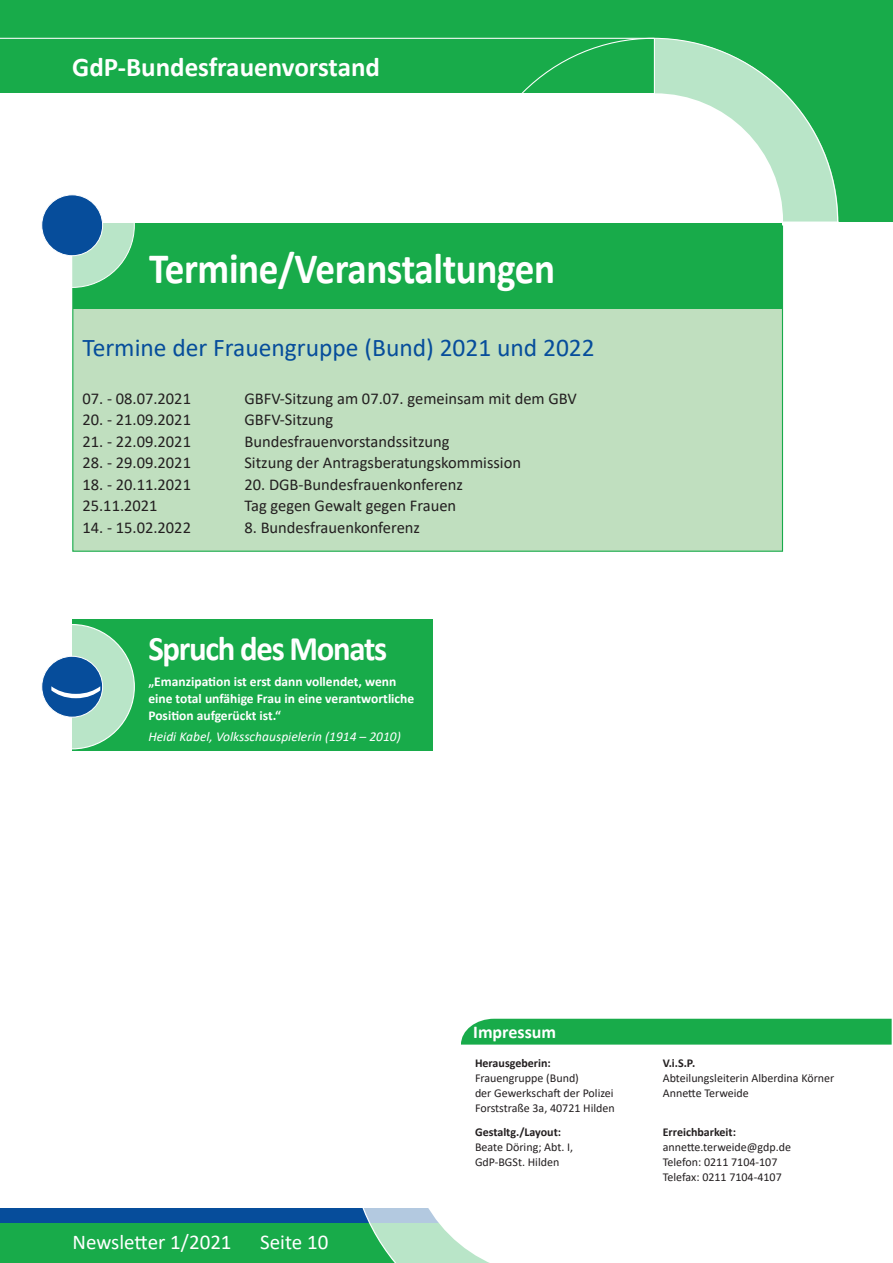
<style>
.page{position:relative;width:893px;height:1263px;background:#fff}
.page>*{position:absolute;margin:0;border:0;box-sizing:border-box;transform-origin:0 0}
.t1{font:60px "Myriad Pro";color:#fff}
.t2{font:700 43.5px "Calibri";letter-spacing:-.01em;color:#fff;scale:.9 1}
.t3{font:700 34.5px "Calibri";letter-spacing:-.04em;color:#fff;scale:.95 1}
.t4{font:700 27px "Calibri";color:#fff}
.t5{font:25.5px "Calibri";color:#064d9b}
.t6{font:21px "Calibri";color:#fff}
.t7{font:700 18px "Calibri";color:#fff}
.t8{font:16.5px "Calibri";color:#231f20}
.t9{font:700 13.5px/17px "Calibri";color:#fff}
.t10{font:italic 13.5px "Calibri";color:#fff}
.t11{font:12px/15px "Calibri";color:#231f20}
.t12{font:700 12px "Calibri";color:#231f20}
</style>
<div class="page">
<div style="left:0;top:1222px;width:553px;height:41px;background:#18ab4a"></div>
<div style="left:0;top:1208px;width:455px;height:14px;background:#064d9b"></div>
<svg style="left:349px;top:1018px;width:203px;height:245px"></svg>
<svg style="left:552px;top:1018px;width:204px;height:245px"></svg>
<div style="left:0;top:0;width:893px;height:222px;background:#18ab4a"></div>
<div style="left:0;top:93px;width:655px;height:257px;background:#fff"></div>
<svg style="left:654px;top:38px;width:184px;height:368px"></svg>
<hr style="left:0;top:38px;width:654px;height:1px;background:#fff">
<div style="left:72px;top:620px;width:361px;height:131px;background:#18ab4a"></div>
<svg style="left:10px;top:624px;width:124px;height:125px"></svg>
<div style="left:42px;top:656px;width:61px;height:61px;background:#064d9b;border-radius:50%"></div>
<div style="left:41px;top:656px;width:62px;height:61px;border:1px solid #fff;border-radius:50%"></div>
<div style="left:461px;top:1019px;width:431px;height:25px;background:#18ab4a"></div>
<div style="left:72px;top:225px;width:711px;height:327px;background:#c0dfbf;border:1px solid #18ab4a"></div>
<div style="left:73px;top:223px;width:709px;height:85px;background:#18ab4a"></div>
<svg style="left:10px;top:163px;width:124px;height:124px"></svg>
<div style="left:42px;top:195px;width:61px;height:61px;background:#064d9b;border-radius:50%"></div>
<div style="left:41px;top:194px;width:62px;height:62px;border:1px solid #fff;border-radius:50%"></div>
<h3 class="t4" style="left:72px;top:48px;width:309px">GdP-Bundesfrauenvorstand</h3>
<h2 class="t2" style="left:149px;top:237px;width:453px">Termine/Veranstaltungen</h2>
<h3 class="t5" style="left:83px;top:329px;width:514px">Termine der Frauengruppe (Bund) 2021 und 2022</h3>
<p class="t8" style="left:82px;top:387px;width:110px">07. - 08.07.2021</p>
<p class="t8" style="left:244px;top:387px;width:334px">GBFV-Sitzung am 07.07. gemeinsam mit dem GBV</p>
<p class="t8" style="left:82px;top:408px;width:110px">20. - 21.09.2021</p>
<p class="t8" style="left:244px;top:408px;width:90px">GBFV-Sitzung</p>
<p class="t8" style="left:82px;top:430px;width:110px">21. - 22.09.2021</p>
<p class="t8" style="left:244px;top:430px;width:207px">Bundesfrauenvorstandssitzung</p>
<p class="t8" style="left:82px;top:451px;width:110px">28. - 29.09.2021</p>
<p class="t8" style="left:244px;top:451px;width:278px">Sitzung der Antragsberatungskommission</p>
<p class="t8" style="left:82px;top:473px;width:110px">18. - 20.11.2021</p>
<p class="t8" style="left:244px;top:473px;width:220px">20. DGB-Bundesfrauenkonferenz</p>
<p class="t8" style="left:82px;top:494px;width:77px">25.11.2021</p>
<p class="t8" style="left:244px;top:494px;width:213px">Tag gegen Gewalt gegen Frauen</p>
<p class="t8" style="left:82px;top:516px;width:110px">14. - 15.02.2022</p>
<p class="t8" style="left:244px;top:516px;width:177px">8. Bundesfrauenkonferenz</p>
<h1 class="t1" style="left:116px;top:685px;width:19px;rotate:90deg">)</h1>
<h3 class="t3" style="left:148px;top:624px;width:253px">Spruch des Monats</h3>
<p class="t9" style="left:148px;top:673px;width:267px">„Emanzipation ist erst dann vollendet, wenn eine total unfähige Frau in eine verantwortliche<br>Position aufgerückt ist.“</p>
<p class="t10" style="left:148px;top:727px;width:254px">Heidi Kabel, Volksschauspielerin (1914 – 2010)</p>
<p class="t6" style="left:73px;top:1227px;width:161px">Newsletter 1/2021</p>
<p class="t6" style="left:260px;top:1227px;width:70px">Seite 10</p>
<p class="t7" style="left:473px;top:1020px;width:85px">Impressum</p>
<p class="t12" style="left:475px;top:1055px;width:77px">Herausgeberin:</p>
<p class="t11" style="left:475px;top:1070px;width:141px">Frauengruppe (Bund)<br>der Gewerkschaft der Polizei<br>Forststraße 3a, 40721 Hilden</p>
<p class="t12" style="left:475px;top:1123px;width:88px">Gestaltg./Layout:</p>
<p class="t11" style="left:475px;top:1139px;width:100px">Beate Döring; Abt. I,<br>GdP-BGSt. Hilden</p>
<p class="t12" style="left:663px;top:1055px;width:34px">V.i.S.P.</p>
<p class="t11" style="left:663px;top:1070px;width:173px">Abteilungsleiterin Alberdina Körner<br>Annette Terweide</p>
<p class="t12" style="left:663px;top:1123px;width:75px">Erreichbarkeit:</p>
<p class="t11" style="left:663px;top:1139px;width:130px">annette.terweide@gdp.de<br>Telefon: 0211 7104-107<br>Telefax: 0211 7104-4107</p>
</div>
